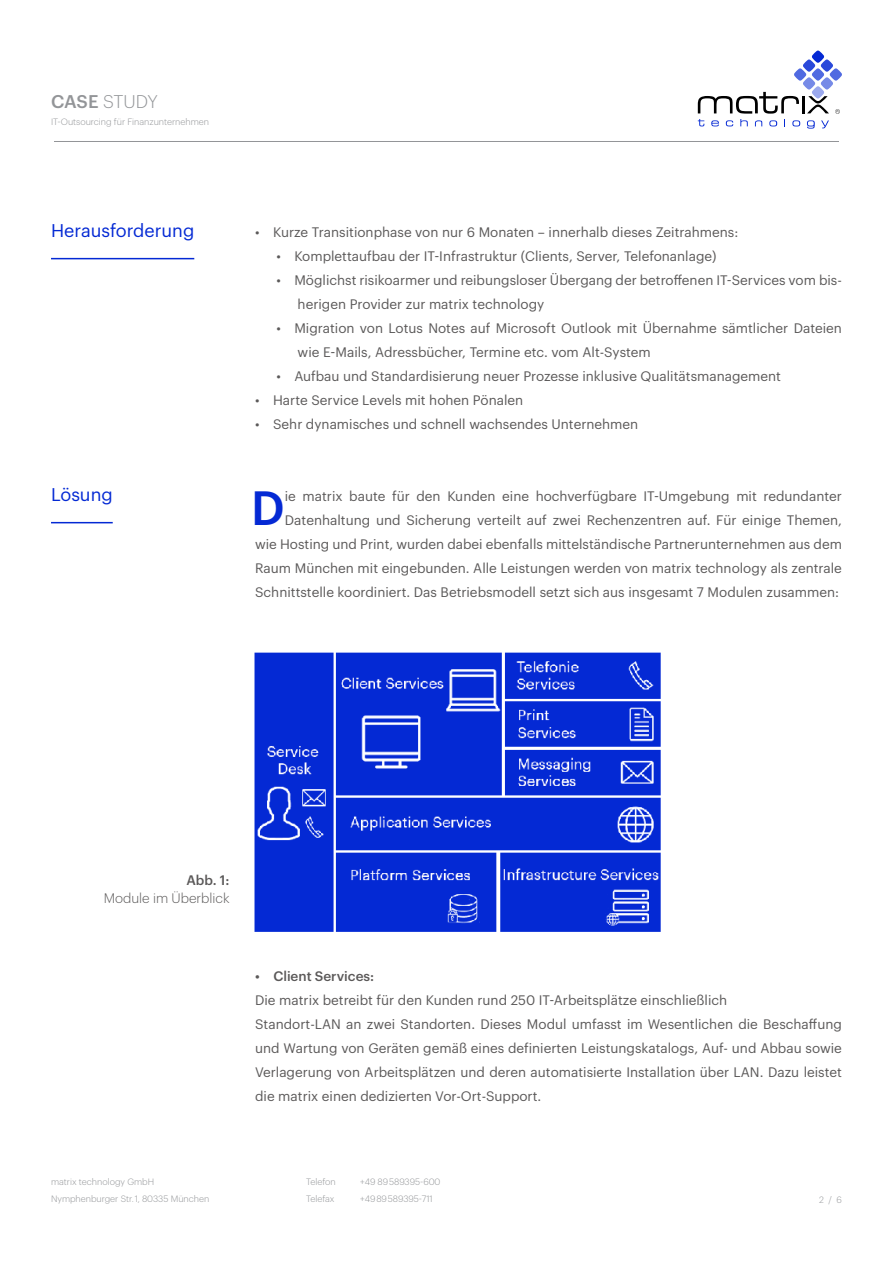
<style>
.page{position:relative;width:893px;height:1263px;background:#fff}
.page>*{position:absolute;margin:0;border:0;box-sizing:border-box;transform-origin:0 0}
.Fließtext_einspaltig{font:500 47.1px "Graphik";color:#0429d4}
.Überschrift_1{font:18px "Graphik";color:#0429d4}
.t1{font:300 18px "Graphik";letter-spacing:-.015em;color:#939598}
.Fließtext_einspaltig-2{font:13.5px/24px "Graphik";color:#5b5959}
.Fließtext_Aufzählung{font:13.5px/24px "Graphik";color:#5b5959;text-align:justify}
.Abb{font:500 13.5px "Graphik";color:#5b5959}
.Abb-2{font:300 13.5px "Graphik";color:#5b5959}
.t2{font:300 9px/16.5px "Graphik";color:#939598}
.s1{font-weight:500}
</style>
<div class="page">
<hr style="left:54px;top:141px;width:785px;height:1px;background:#939598">
<svg style="left:698px;top:51px;width:144px;height:78px"></svg>
<hr style="left:51px;top:258px;width:143px;height:1px;background:#0429d4">
<hr style="left:51px;top:522px;width:62px;height:1px;background:#0429d4">
<img style="left:254px;top:652px;width:407px;height:280px">
<p class="t1" style="left:51px;top:89px;width:108px"><span class="s1">CASE</span> STUDY</p>
<p class="t2" style="left:51px;top:113px;width:160px">IT-Outsourcing für Finanzunternehmen</p>
<p class="Überschrift_1" style="left:51px;top:217px;width:145px">Herausforderung</p>
<p class="Überschrift_1" style="left:51px;top:481px;width:63px">Lösung</p>
<p class="Fließtext_einspaltig-2" style="left:255px;top:219px;width:485px">• Kurze Transitionphase von nur 6 Monaten – innerhalb dieses Zeitrahmens:</p>
<p class="Fließtext_einspaltig-2" style="left:276px;top:243px;width:441px">• Komplettaufbau der IT-Infrastruktur (Clients, Server, Telefonanlage)</p>
<p class="Fließtext_einspaltig-2" style="left:298px;top:267px;width:546px;text-indent:-21px">• Möglichst risikoarmer und reibungsloser Übergang der betroffenen IT-Services vom bis&shy;herigen Provider zur matrix technology</p>
<p class="Fließtext_einspaltig-2" style="left:298px;top:315px;width:546px;text-indent:-21px">• Migration von Lotus Notes auf Microsoft Outlook mit Übernahme sämtlicher Dateien wie E-Mails, Adressbücher, Termine etc. vom Alt-System</p>
<p class="Fließtext_einspaltig-2" style="left:276px;top:363px;width:506px">• Aufbau und Standardisierung neuer Prozesse inklusive Qualitätsmanagement</p>
<p class="Fließtext_einspaltig-2" style="left:255px;top:387px;width:270px">• Harte Service Levels mit hohen Pönalen</p>
<p class="Fließtext_einspaltig-2" style="left:255px;top:411px;width:385px">• Sehr dynamisches und schnell wachsendes Unternehmen</p>
<p class="Fließtext_einspaltig-2" style="left:255px;top:483px;width:588px;text-align:right">ie matrix baute für den Kunden eine hochverfügbare IT-Umgebung mit redundanter Datenhaltung und Sicherung verteilt auf zwei Rechenzentren auf. Für einige Themen,<br>wie Hosting und Print, wurden dabei ebenfalls mittelständische Partnerunternehmen aus dem Raum München mit eingebunden. Alle Leistungen werden von matrix technology als zentrale Schnittstelle koordiniert. Das Betriebsmodell setzt sich aus insgesamt 7 Modulen zusammen:</p>
<p class="Fließtext_einspaltig" style="left:251px;top:472px;width:35px">D</p>
<p class="Abb" style="left:186px;top:869px;width:45px">Abb. 1:</p>
<p class="Abb-2" style="left:104px;top:888px;width:127px">Module im Überblick</p>
<p class="Abb" style="left:255px;top:965px;width:121px">• Client Services:</p>
<p class="Fließtext_Aufzählung" style="left:255px;top:987px;width:474px">Die matrix betreibt für den Kunden rund 250 IT-Arbeitsplätze einschließlich</p>
<p class="Fließtext_Aufzählung" style="left:255px;top:1011px;width:588px">Standort-LAN an zwei Standorten. Dieses Modul umfasst im Wesentlichen die Beschaffung und Wartung von Geräten gemäß eines definierten Leistungskatalogs, Auf- und Abbau sowie Verlagerung von Arbeitsplätzen und deren automatisierte Installation über LAN. Dazu leistet die matrix einen dedizierten Vor-Ort-Support.</p>
<p class="t2" style="left:51px;top:1173px;width:160px">matrix technology GmbH<br>Nymphenburger Str. 1, 80335 München</p>
<p class="t2" style="left:306px;top:1173px;width:31px">Telefon</p>
<p class="t2" style="left:360px;top:1173px;width:82px">+49 89 589395-600</p>
<p class="t2" style="left:306px;top:1189px;width:30px">Telefax</p>
<p class="t2" style="left:360px;top:1189px;width:74px">+49 89 589395-711</p>
<p class="t2" style="left:819px;top:1191px;width:24px">2/6</p>
</div>
